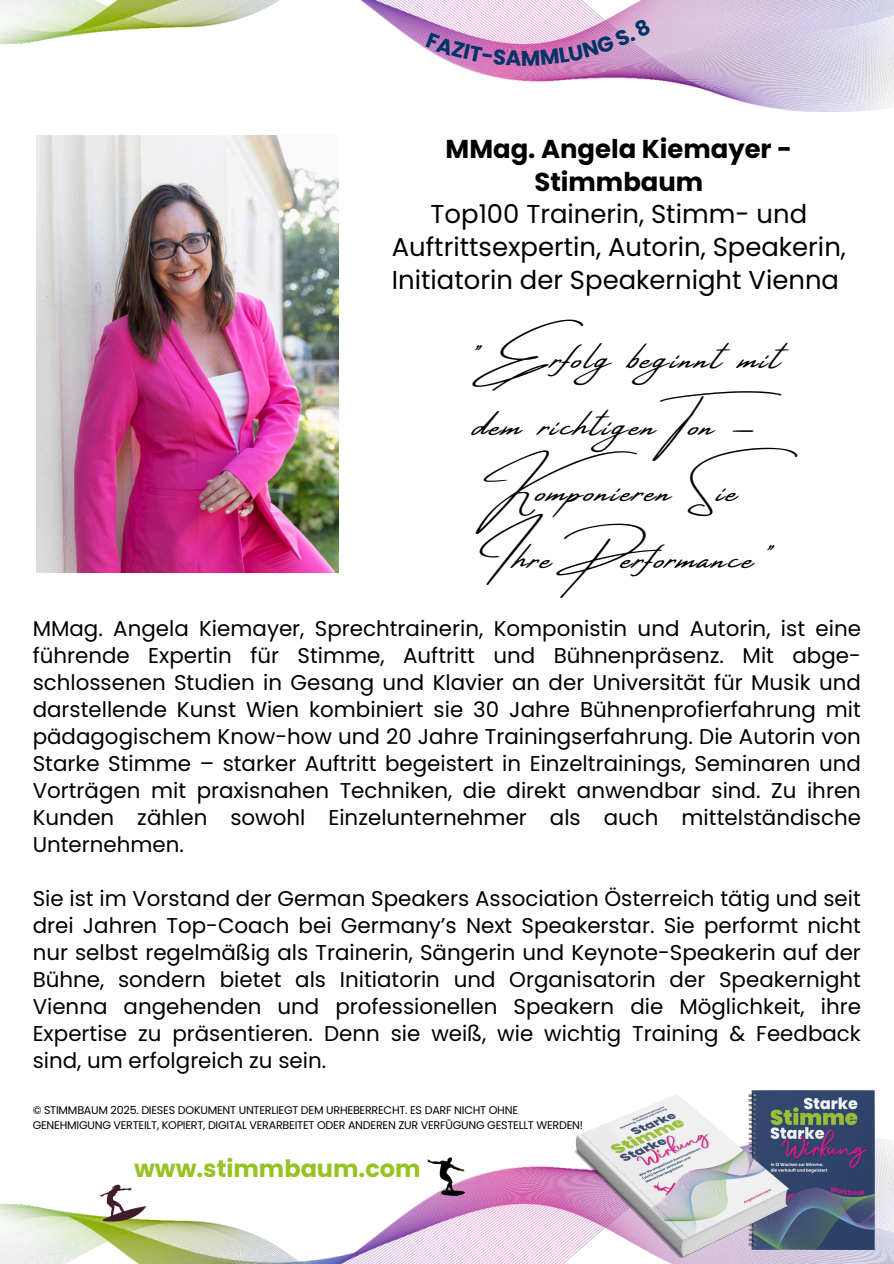
<style>
.page{position:relative;width:894px;height:1264px;background:#fff}
.page>*{position:absolute;margin:0;border:0;box-sizing:border-box;transform-origin:0 0}
.t1{font:36.3px "Amsterdam Four Slant";letter-spacing:.065em;color:#000}
.t2{font:25.8px/32.7px "Poppins";color:#000;text-align:center}
.t3{font:700 24px "Poppins";color:#97c222}
.t4{font:21.3px/27px "Poppins";color:#000;text-align:justify}
.t5{font:11.1px/14.9px "Poppins";letter-spacing:-.02em;color:#000}
.s1{font-weight:700}
</style>
<div class="page">
<img style="left:0;top:0;width:893px;height:111px">
<img style="left:0;top:1136px;width:893px;height:127px">
<img style="left:751px;top:1090px;width:123px;height:158px">
<img style="left:574px;top:1094px;width:214px;height:163px">
<img style="left:89px;top:1176px;width:63px;height:52px">
<img style="left:416px;top:1149px;width:64px;height:53px">
<img style="left:36px;top:135px;width:302px;height:437px">
<svg style="left:425px;top:18px;width:226px;height:48px;background:#da9fcd"></svg>
<p class="t2" style="left:391px;top:133px;width:455px"><span class="s1">MMag. Angela Kiemayer -<br>Stimmbaum<br></span>Top100 Trainerin, Stimm- und<br>Auftrittsexpertin, Autorin, Speakerin,<br>Initiatorin der Speakernight Vienna</p>
<p class="t1" style="left:460px;top:339px;width:318px">"Erfolgbeginnt mit</p>
<p class="t1" style="left:470px;top:405px;width:331px">dem richtigen Ton –</p>
<p class="t1" style="left:487px;top:471px;width:311px">Komponieren Sie</p>
<p class="t1" style="left:472px;top:538px;width:295px">Ihre Performance"</p>
<p class="t4" style="left:33px;top:615px;width:829px">MMag. Angela Kiemayer, Sprechtrainerin, Komponistin und Autorin, ist eine führende Expertin für Stimme, Auftritt und Bühnenpräsenz. Mit abge&shy;schlossenen Studien in Gesang und Klavier an der Universität für Musik und darstellende Kunst Wien kombiniert sie 30 Jahre Bühnenprofierfahrung mit pädagogischem Know-how und 20 Jahre Trainingserfahrung. Die Autorin von Starke Stimme – starker Auftritt begeistert in Einzeltrainings, Seminaren und Vorträgen mit praxisnahen Techniken, die direkt anwendbar sind. Zu ihren Kunden zählen sowohl Einzelunternehmer als auch mittelständische Unternehmen.</p>
<p class="t4" style="left:33px;top:885px;width:829px">Sie ist im Vorstand der German Speakers Association Österreich tätig und seit drei Jahren Top-Coach bei Germany’s Next Speakerstar. Sie performt nicht nur selbst regelmäßig als Trainerin, Sängerin und Keynote-Speakerin auf der Bühne, sondern bietet als Initiatorin und Organisatorin der Speakernight Vienna angehenden und professionellen Speakern die Möglichkeit, ihre Expertise zu präsentieren. Denn sie weiß, wie wichtig Training &amp; Feedback sind, um erfolgreich zu sein.</p>
<p class="t5" style="left:33px;top:1102px;width:552px">© STIMMBAUM 2025. DIESES DOKUMENT UNTERLIEGT DEM URHEBERRECHT. ES DARF NICHT OHNE<br>GENEHMIGUNG VERTEILT, KOPIERT, DIGITAL VERARBEITET ODER ANDEREN ZUR VERFÜGUNG GESTELLT WERDEN!</p>
<p class="t3" style="left:134px;top:1151px;width:288px">www.stimmbaum.com</p>
</div>
